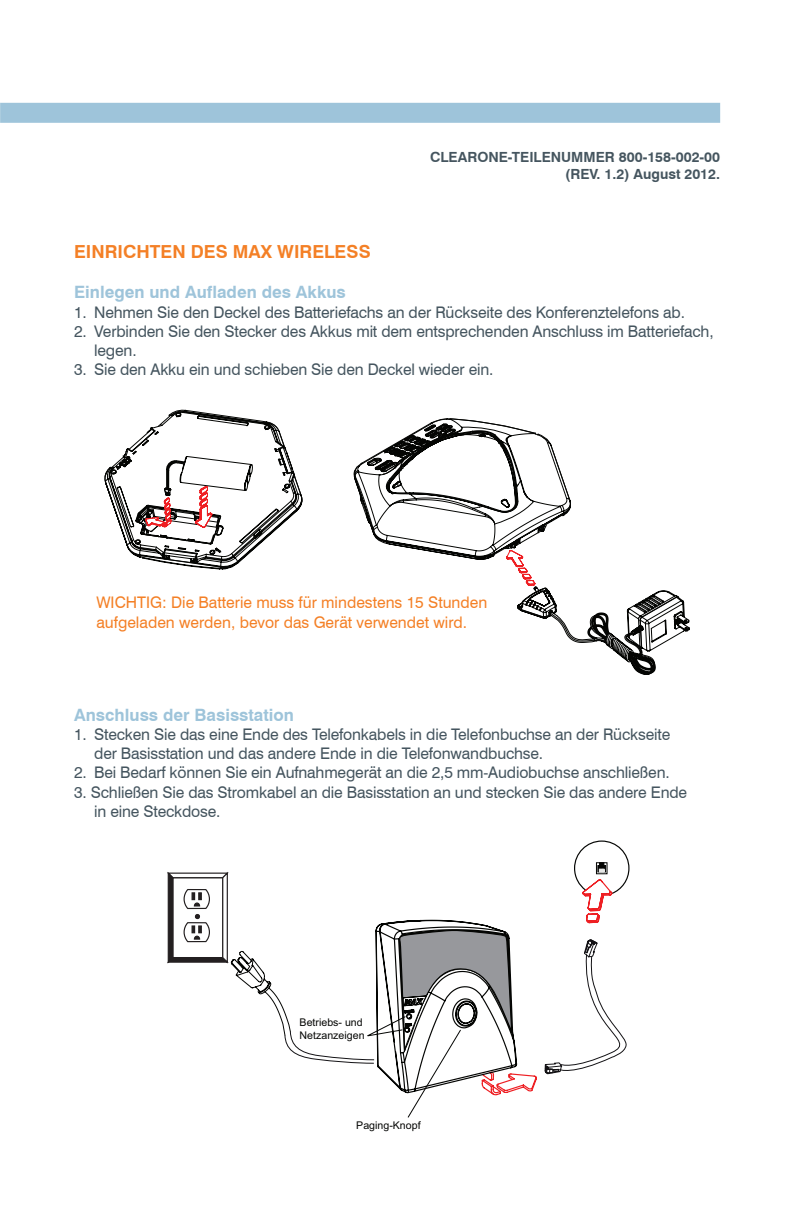
<style>
.page{position:relative;width:792px;height:1224px;background:#fff}
.page>*{position:absolute;margin:0;border:0;box-sizing:border-box;transform-origin:0 0}
.Header-Level_2__Blue{font:700 18px "Swiss 721 BT";color:#f48026}
.Header-Level_2__Blue-2{font:700 17px "Swiss 721 BT";color:#9ec4da}
.t1{font:16px/19.2px "Swiss 721 BT";letter-spacing:-.01em;color:#45555f}
.t2{font:16px/19.2px "Swiss 721 BT";color:#f48026}
.t3{font:700 14px "Swiss 721 BT";color:#45555f}
.t4{font:10.6px/12.8px "Arial";color:#040503}
</style>
<div class="page">
<svg style="left:105px;top:410px;width:198px;height:158px"></svg>
<svg style="left:354px;top:418px;width:335px;height:257px"></svg>
<div style="left:0;top:103px;width:720px;height:20px;background:#9ec4da"></div>
<svg style="left:0;top:103px;width:1px;height:20px"></svg>
<svg style="left:544px;top:939px;width:83px;height:136px"></svg>
<svg style="left:574px;top:841px;width:56px;height:83px"></svg>
<svg style="left:167px;top:872px;width:370px;height:246px"></svg>
<p class="t3" style="left:430px;top:149px;width:292px">CLEARONE-TEILENUMMER 800-158-002-00</p>
<p class="t3" style="left:565px;top:166px;width:156px">(REV. 1.2) August 2012.</p>
<p class="Header-Level_2__Blue" style="left:74px;top:240px;width:298px">EINRICHTEN DES MAX WIRELESS</p>
<p class="Header-Level_2__Blue-2" style="left:74px;top:282px;width:273px">Einlegen und Aufladen des Akkus</p>
<p class="t1" style="left:74px;top:302px;width:612px">1. Nehmen Sie den Deckel des Batteriefachs an der Rückseite des Konferenztelefons ab.</p>
<p class="t1" style="left:94px;top:321px;width:621px;text-indent:-20px">2. Verbinden Sie den Stecker des Akkus mit dem entsprechenden Anschluss im Batteriefach, legen.</p>
<p class="t1" style="left:74px;top:360px;width:421px">3. Sie den Akku ein und schieben Sie den Deckel wieder ein.</p>
<p class="t2" style="left:96px;top:593px;width:392px">WICHTIG: Die Batterie muss für mindestens 15 Stunden aufgeladen werden, bevor das Gerät verwendet wird.</p>
<p class="Header-Level_2__Blue-2" style="left:74px;top:704px;width:221px">Anschluss der Basisstation</p>
<p class="t1" style="left:94px;top:725px;width:578px;text-indent:-20px">1. Stecken Sie das eine Ende des Telefonkabels in die Telefonbuchse an der Rückseite der Basisstation und das andere Ende in die Telefonwandbuchse.</p>
<p class="t1" style="left:74px;top:763px;width:597px">2. Bei Bedarf können Sie ein Aufnahmegerät an die 2,5 mm-Audiobuchse anschließen.</p>
<p class="t1" style="left:94px;top:782px;width:595px;text-indent:-20px">3. Schließen Sie das Stromkabel an die Basisstation an und stecken Sie das andere Ende in eine Steckdose.</p>
<p class="t4" style="left:300px;top:1016px;width:66px">Betriebs- und<br>Netzanzeigen</p>
<p class="t4" style="left:356px;top:1119px;width:66px">Paging-Knopf</p>
</div>
